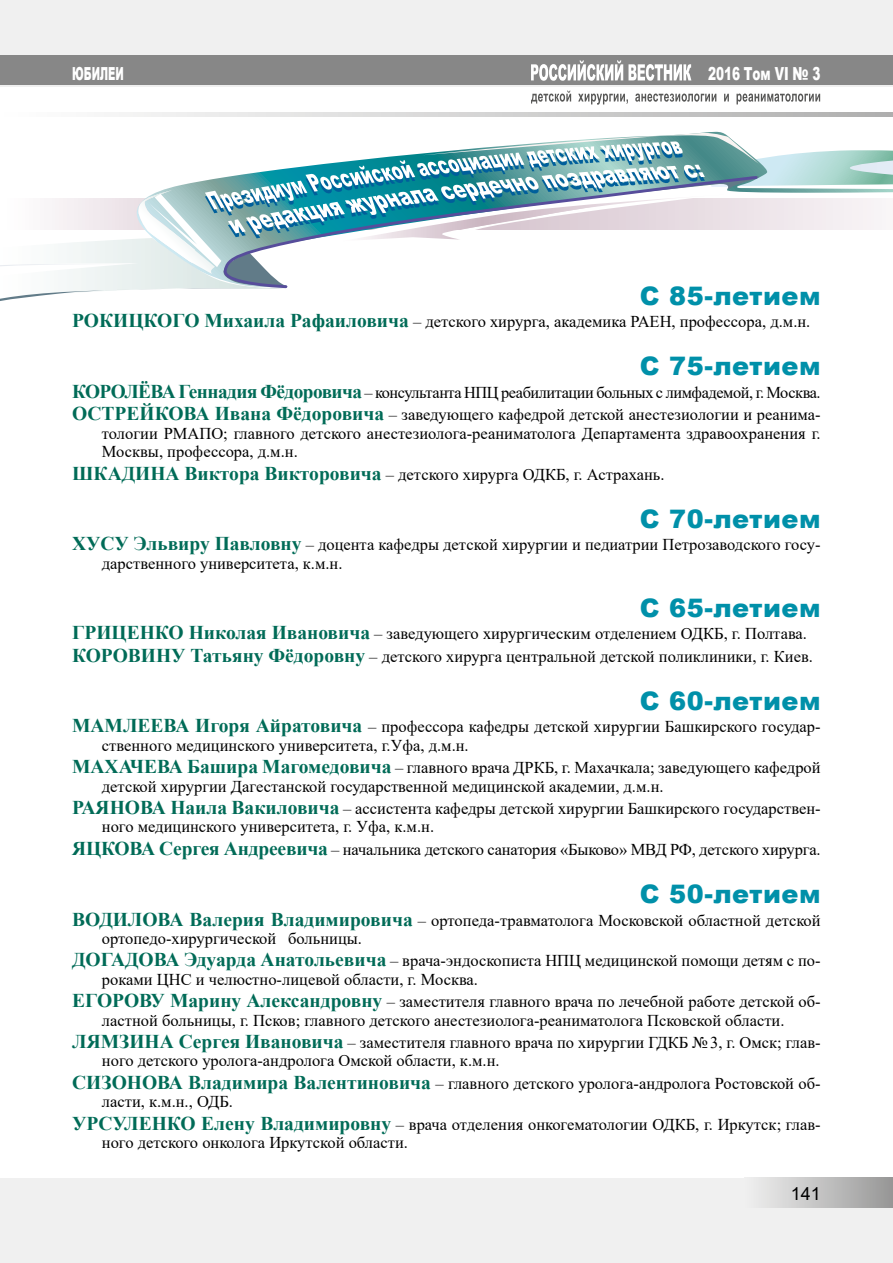
<style>
.page{position:relative;width:893px;height:1263px;background:#fff}
.page>*{position:absolute;margin:0;border:0;box-sizing:border-box;transform-origin:0 0}
.t1{font:900 25.5px "Arial";letter-spacing:.02em;color:#0090a9}
.t2{font:900 18px "Arial";letter-spacing:-.005em;color:#fff;scale:.67 1}
.t3{font:900 18px "Arial";letter-spacing:-.005em;color:#fff;scale:.56 1}
.t4{font:18px "Arial";color:#000}
.t5{font:16.5px/18.3px "Times New Roman";color:#000}
.s1{font-weight:700;font-size:19.5px;color:#006b57}
</style>
<div class="page">
<div style="left:0;top:1178px;width:893px;height:85px;background:#f0f0f0"></div>
<div style="left:744px;top:1178px;width:149px;height:30px;background:linear-gradient(to right,#f1f1f1,#979797)"></div>
<div style="left:0;top:0;width:893px;height:87px;background:#f0f0f0"></div>
<div style="left:0;top:55px;width:893px;height:30px;background:#878787"></div>
<svg style="left:119px;top:113px;width:774px;height:4px;background:#d2d1d1"></svg>
<svg style="left:531px;top:60px;width:160px;height:21px"></svg>
<svg style="left:531px;top:91px;width:289px;height:14px"></svg>
<svg style="left:0;top:132px;width:893px;height:169px"></svg>
<p class="t3" style="left:72px;top:61px;width:94px">ЮБИЛЕИ</p>
<p class="t2" style="left:708px;top:61px;width:170px">2016 Том VI № 3</p>
<h1 class="t1" style="left:640px;top:277px;width:182px">С 85‑летием</h1>
<p class="t5" style="left:72px;top:312px;width:740px"><span class="s1">РОКИЦКОГО Михаила Рафаиловича</span> – детского хирурга, академика РАЕН, профессора, д.м.н.</p>
<h1 class="t1" style="left:640px;top:348px;width:182px">С 75‑летием</h1>
<p class="t5" style="left:72px;top:381px;width:750px;line-height:22.5px"><span class="s1">КОРОЛЁВА Геннадия Фёдоровича</span> – консультанта НПЦ реабилитации больных с лимфадемой, г. Москва.<br><span class="s1">ОСТРЕЙКОВА Ивана Фёдоровича</span> – заведующего кафедрой детской анестезиологии и реанима-</p>
<p class="t5" style="left:102px;top:423px;width:720px">тологии РМАПО; главного детского анестезиолога-реаниматолога Департамента здравоохранения г.<br>Москвы, профессора, д.м.н.</p>
<p class="t5" style="left:72px;top:464px;width:594px"><span class="s1">ШКАДИНА Виктора Викторовича</span> – детского хирурга ОДКБ, г. Астрахань.</p>
<h1 class="t1" style="left:640px;top:500px;width:182px">С 70‑летием</h1>
<p class="t5" style="left:102px;top:535px;width:720px;text-indent:-30px"><span class="s1">ХУСУ Эльвиру Павловну</span> – доцента кафедры детской хирургии и педиатрии Петрозаводского госу&shy;дарственного университета, к.м.н.</p>
<h1 class="t1" style="left:640px;top:589px;width:182px">С 65‑летием</h1>
<p class="t5" style="left:72px;top:622px;width:742px;line-height:22.5px"><span class="s1">ГРИЦЕНКО Николая Ивановича</span> – заведующего хирургическим отделением ОДКБ, г. Полтава.<br><span class="s1">КОРОВИНУ Татьяну Фёдоровну</span> – детского хирурга центральной детской поликлиники, г. Киев.</p>
<h1 class="t1" style="left:640px;top:682px;width:182px">С 60‑летием</h1>
<p class="t5" style="left:102px;top:717px;width:720px;text-indent:-30px"><span class="s1">МАМЛЕЕВА Игоря Айратовича</span> – профессора кафедры детской хирургии Башкирского государ&shy;ственного медицинского университета, г.Уфа, д.м.н.</p>
<p class="t5" style="left:102px;top:758px;width:720px;text-indent:-30px"><span class="s1">МАХАЧЕВА Башира Магомедовича</span> – главного врача ДРКБ, г. Махачкала; заведующего кафедрой детской хирургии Дагестанской государственной медицинской академии, д.м.н.</p>
<p class="t5" style="left:102px;top:799px;width:720px;text-indent:-30px"><span class="s1">РАЯНОВА Наила Вакиловича</span> – ассистента кафедры детской хирургии Башкирского государствен&shy;ного медицинского университета, г. Уфа, к.м.н.</p>
<p class="t5" style="left:72px;top:840px;width:750px"><span class="s1">ЯЦКОВА Сергея Андреевича</span> – начальника детского санатория «Быково» МВД РФ, детского хирурга.</p>
<h1 class="t1" style="left:640px;top:875px;width:182px">С 50‑летием</h1>
<p class="t5" style="left:102px;top:910px;width:720px;text-indent:-30px"><span class="s1">ВОДИЛОВА Валерия Владимировича</span> – ортопеда-травматолога Московской областной детской ортопедо-хирургической больницы.</p>
<p class="t5" style="left:102px;top:951px;width:720px;text-indent:-30px"><span class="s1">ДОГАДОВА Эдуарда Анатольевича</span> – врача-эндоскописта НПЦ медицинской помощи детям с по&shy;роками ЦНС и челюстно-лицевой области, г. Москва.</p>
<p class="t5" style="left:72px;top:992px;width:750px;text-align:center"><span class="s1">ЕГОРОВУ Марину Александровну</span> – заместителя главного врача по лечебной работе детской об&shy;ластной больницы, г. Псков; главного детского анестезиолога-реаниматолога Псковской области.</p>
<p class="t5" style="left:102px;top:1033px;width:720px;text-indent:-30px"><span class="s1">ЛЯМЗИНА Сергея Ивановича</span> – заместителя главного врача по хирургии ГДКБ №3, г. Омск; глав&shy;ного детского уролога-андролога Омской области, к.м.н.</p>
<p class="t5" style="left:102px;top:1074px;width:720px;text-indent:-30px"><span class="s1">СИЗОНОВА Владимира Валентиновича</span> – главного детского уролога-андролога Ростовской об&shy;ласти, к.м.н., ОДБ.</p>
<p class="t5" style="left:102px;top:1115px;width:720px;text-indent:-30px"><span class="s1">УРСУЛЕНКО Елену Владимировну</span> – врача отделения онкогематологии ОДКБ, г. Иркутск; глав&shy;ного детского онколога Иркутской области.</p>
<p class="t4" style="left:791px;top:1181px;width:32px">141</p>
</div>
